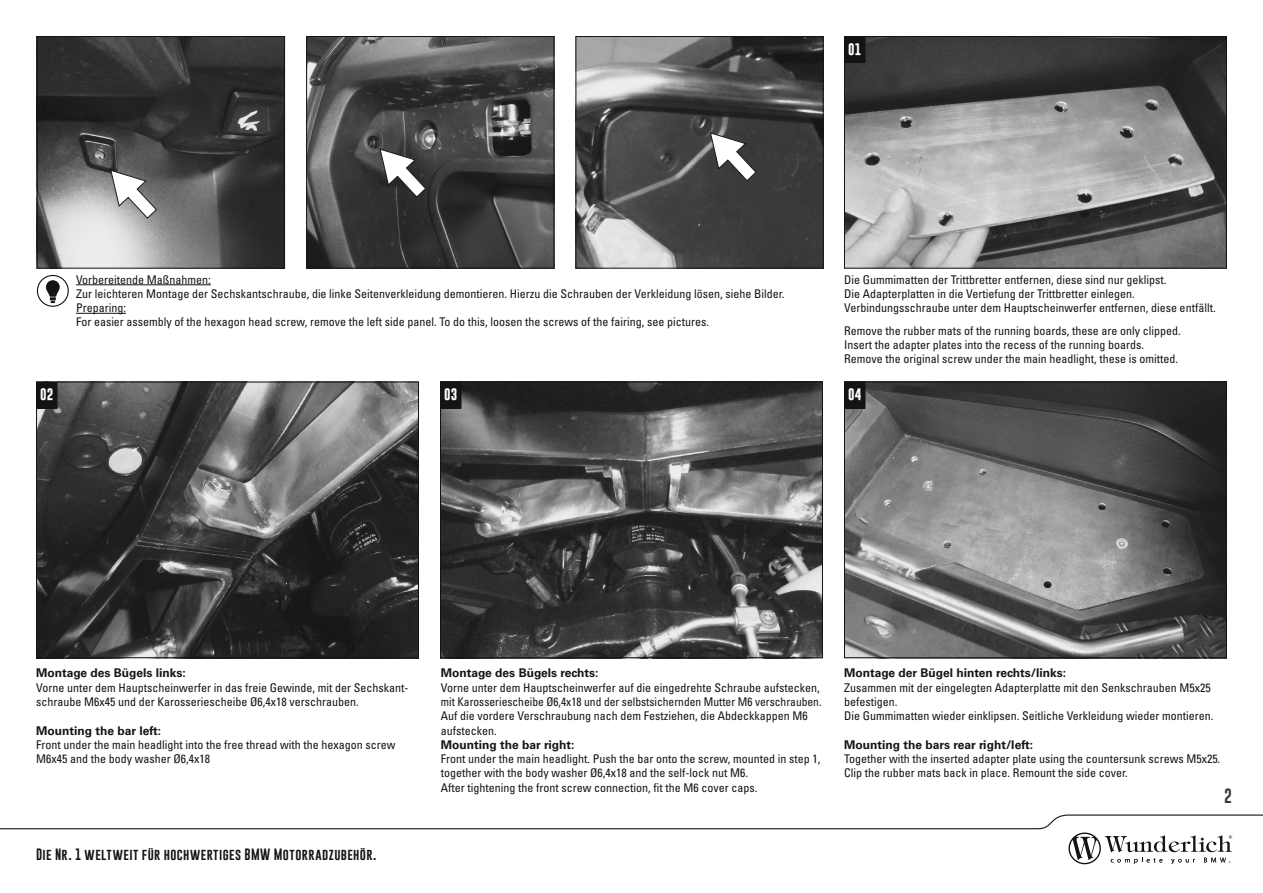
<style>
.page{position:relative;width:1263px;height:893px;background:#fff}
.page>*{position:absolute;margin:0;border:0;box-sizing:border-box;transform-origin:0 0}
.t1{font:15px "Gobold";color:#2e393e}
.t2{font:condensed 12px/14.2px "Univers LT Std";color:#131413}
.t3{font:700 12px "Univers LT Std";color:#131413}
.t4{font:12px "Gobold";letter-spacing:.035em;color:#131413}
.t5{font:700 12px "Gobold";color:#fff}
</style>
<div class="page">
<svg style="left:0;top:814px;width:1263px;height:50px"></svg>
<img style="left:39px;top:38px;width:244px;height:229px">
<div style="left:37px;top:36px;width:248px;height:233px;border:1px solid #131413"></div>
<img style="left:308px;top:38px;width:244px;height:229px">
<div style="left:306px;top:36px;width:248px;height:233px;border:1px solid #131413"></div>
<img style="left:577px;top:38px;width:245px;height:229px">
<div style="left:575px;top:36px;width:249px;height:233px;border:1px solid #131413"></div>
<img style="left:846px;top:38px;width:379px;height:229px">
<div style="left:844px;top:36px;width:383px;height:233px;border:1px solid #131413"></div>
<img style="left:38px;top:384px;width:379px;height:272px">
<div style="left:36px;top:382px;width:383px;height:276px;border:1px solid #131413"></div>
<img style="left:442px;top:384px;width:379px;height:272px">
<div style="left:440px;top:382px;width:383px;height:276px;border:1px solid #131413"></div>
<img style="left:846px;top:384px;width:379px;height:272px">
<div style="left:844px;top:382px;width:383px;height:276px;border:1px solid #131413"></div>
<div style="left:37px;top:382px;width:20px;height:26px;background:#131413"></div>
<div style="left:36px;top:382px;width:21px;height:26px;border:1px solid #131413"></div>
<div style="left:440px;top:382px;width:21px;height:26px;background:#131413"></div>
<div style="left:844px;top:382px;width:21px;height:26px;background:#131413"></div>
<svg style="left:37px;top:275px;width:31px;height:31px"></svg>
<div style="left:37px;top:275px;width:32px;height:32px;border:1px solid #131413;border-radius:50%"></div>
<svg style="left:46px;top:280px;width:14px;height:23px"></svg>
<svg style="left:110px;top:169px;width:47px;height:50px"></svg>
<svg style="left:379px;top:148px;width:48px;height:50px"></svg>
<svg style="left:710px;top:132px;width:47px;height:50px"></svg>
<hr style="left:76px;top:284px;width:135px;height:1px;background:#131413">
<hr style="left:76px;top:313px;width:50px;height:1px;background:#131413">
<div style="left:844px;top:37px;width:21px;height:26px;background:#131413"></div>
<div style="left:844px;top:36px;width:21px;height:27px;border:1px solid #131413"></div>
<p class="t5" style="left:848px;top:41px;width:15px">01</p>
<p class="t2" style="left:76px;top:272px;width:710px">Vorbereitende Maßnahmen:<br>Zur leichteren Montage der Sechskantschraube, die linke Seitenverkleidung demontieren. Hierzu die Schrauben der Verkleidung lösen, siehe Bilder.<br>Preparing:<br>For easier assembly of the hexagon head screw, remove the left side panel. To do this, loosen the screws of the fairing, see pictures.</p>
<p class="t2" style="left:844px;top:272px;width:373px">Die Gummimatten der Trittbretter entfernen, diese sind nur geklipst.<br>Die Adapterplatten in die Vertiefung der Trittbretter einlegen.<br>Verbindungsschraube unter dem Hauptscheinwerfer entfernen, diese entfällt.</p>
<p class="t2" style="left:844px;top:323px;width:338px">Remove the rubber mats of the running boards, these are only clipped.<br>Insert the adapter plates into the recess of the running boards.<br>Remove the original screw under the main headlight, these is omitted.</p>
<p class="t5" style="left:40px;top:387px;width:15px">02</p>
<p class="t5" style="left:444px;top:387px;width:15px">03</p>
<p class="t5" style="left:848px;top:387px;width:15px">04</p>
<p class="t3" style="left:36px;top:666px;width:151px">Montage des Bügels links:</p>
<p class="t2" style="left:36px;top:680px;width:374px">Vorne unter dem Hauptscheinwerfer in das freie Gewinde, mit der Sechskant&shy;schraube M6x45 und der Karosseriescheibe Ø6,4x18 verschrauben.</p>
<p class="t3" style="left:36px;top:723px;width:127px">Mounting the bar left:</p>
<p class="t2" style="left:36px;top:737px;width:361px">Front under the main headlight into the free thread with the hexagon screw<br>M6x45 and the body washer Ø6,4x18</p>
<p class="t4" style="left:36px;top:846px;width:342px">Die Nr. 1 weltweit für hochwertiges BMW Motorradzubehör.</p>
<p class="t3" style="left:441px;top:666px;width:159px">Montage des Bügels rechts:</p>
<p class="t2" style="left:441px;top:680px;width:382px">Vorne unter dem Hauptscheinwerfer auf die eingedrehte Schraube aufstecken, mit Karosseriescheibe Ø6,4x18 und der selbstsichernden Mutter M6 verschrauben.<br>Auf die vordere Verschraubung nach dem Festziehen, die Abdeckkappen M6 aufstecken.</p>
<p class="t3" style="left:441px;top:737px;width:135px">Mounting the bar right:</p>
<p class="t2" style="left:441px;top:751px;width:381px">Front under the main headlight. Push the bar onto the screw, mounted in step 1, together with the body washer Ø6,4x18 and the self-lock nut M6.<br>After tightening the front screw connection, fit the M6 cover caps.</p>
<p class="t3" style="left:844px;top:666px;width:224px">Montage der Bügel hinten rechts/links:</p>
<p class="t2" style="left:844px;top:680px;width:371px">Zusammen mit der eingelegten Adapterplatte mit den Senkschrauben M5x25 befestigen.<br>Die Gummimatten wieder einklipsen. Seitliche Verkleidung wieder montieren.</p>
<p class="t3" style="left:844px;top:737px;width:190px">Mounting the bars rear right/left:</p>
<p class="t2" style="left:844px;top:751px;width:378px">Together with the inserted adapter plate using the countersunk screws M5x25.<br>Clip the rubber mats back in place. Remount the side cover.</p>
<p class="t1" style="left:1224px;top:786px;width:9px">2</p>
</div>
